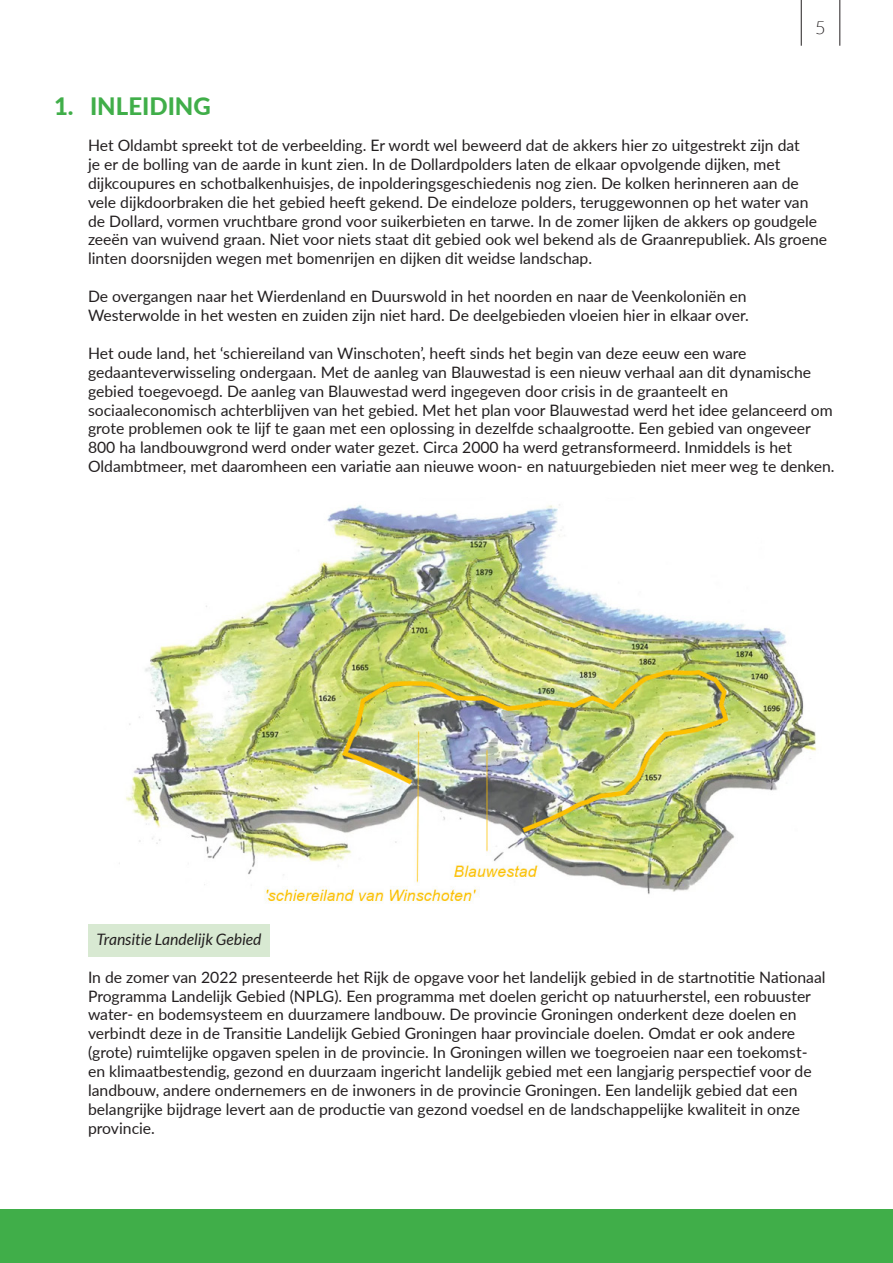
<style>
.page{position:relative;width:893px;height:1263px;background:#fff}
.page>*{position:absolute;margin:0;border:0;box-sizing:border-box;transform-origin:0 0}
.t1{font:800 24px "Lato";color:#40ae49}
.t2{font:300 18px "Lato";color:#231f20}
.Broodtekst{font:15.75px/18.9px "Lato";color:#231f20}
.Ondertitel_figuur{font:italic 15.75px "Lato";color:#231f20}
</style>
<div class="page">
<div style="left:88px;top:924px;width:182px;height:32px;background:#d8e9d2"></div>
<img style="left:119px;top:504px;width:698px;height:400px">
<div style="left:0;top:1209px;width:893px;height:54px;background:#40ae49"></div>
<hr style="left:801px;top:0;width:1px;height:46px;background:#231f20">
<hr style="left:840px;top:0;width:1px;height:46px;background:#231f20">
<p class="t2" style="left:815px;top:18px;width:12px">5</p>
<h1 class="t1" style="left:54px;top:88px;width:158px">1. INLEIDING</h1>
<p class="Broodtekst" style="left:88px;top:135px;width:741px">Het Oldambt spreekt tot de verbeelding. Er wordt wel beweerd dat de akkers hier zo uitgestrekt zijn dat<br>je er de bolling van de aarde in kunt zien. In de Dollardpolders laten de elkaar opvolgende dijken, met dijkcoupures en schotbalkenhuisjes, de inpolderingsgeschiedenis nog zien. De kolken herinneren aan de vele dijkdoorbraken die het gebied heeft gekend. De eindeloze polders, teruggewonnen op het water van de Dollard, vormen vruchtbare grond voor suikerbieten en tarwe. In de zomer lijken de akkers op goudgele zeeën van wuivend graan. Niet voor niets staat dit gebied ook wel bekend als de Graanrepubliek. Als groene linten doorsnijden wegen met bomenrijen en dijken dit weidse landschap.</p>
<p class="Broodtekst" style="left:88px;top:286px;width:662px">De overgangen naar het Wierdenland en Duurswold in het noorden en naar de Veenkoloniën en<br>Westerwolde in het westen en zuiden zijn niet hard. De deelgebieden vloeien hier in elkaar over.</p>
<p class="Broodtekst" style="left:88px;top:343px;width:748px">Het oude land, het ‘schiereiland van Winschoten’, heeft sinds het begin van deze eeuw een ware gedaanteverwisseling ondergaan. Met de aanleg van Blauwestad is een nieuw verhaal aan dit dynamische gebied toegevoegd. De aanleg van Blauwestad werd ingegeven door crisis in de graanteelt en sociaaleconomisch achterblijven van het gebied. Met het plan voor Blauwestad werd het idee gelanceerd om grote problemen ook te lijf te gaan met een oplossing in dezelfde schaalgrootte. Een gebied van ongeveer 800 ha landbouwgrond werd onder water gezet. Circa 2000 ha werd getransformeerd. Inmiddels is het Oldambtmeer, met daaromheen een variatie aan nieuwe woon- en natuurgebieden niet meer weg te denken.</p>
<p class="Ondertitel_figuur" style="left:97px;top:930px;width:166px">Transitie Landelijk Gebied</p>
<p class="Broodtekst" style="left:88px;top:967px;width:739px">In de zomer van 2022 presenteerde het Rijk de opgave voor het landelijk gebied in de startnotitie Nationaal Programma Landelijk Gebied (NPLG). Een programma met doelen gericht op natuurherstel, een robuuster water- en bodemsysteem en duurzamere landbouw. De provincie Groningen onderkent deze doelen en verbindt deze in de Transitie Landelijk Gebied Groningen haar provinciale doelen. Omdat er ook andere (grote) ruimtelijke opgaven spelen in de provincie. In Groningen willen we toegroeien naar een toekomst&shy;en klimaatbestendig, gezond en duurzaam ingericht landelijk gebied met een langjarig perspectief voor de landbouw, andere ondernemers en de inwoners in de provincie Groningen. Een landelijk gebied dat een belangrijke bijdrage levert aan de productie van gezond voedsel en de landschappelijke kwaliteit in onze provincie.</p>
</div>
